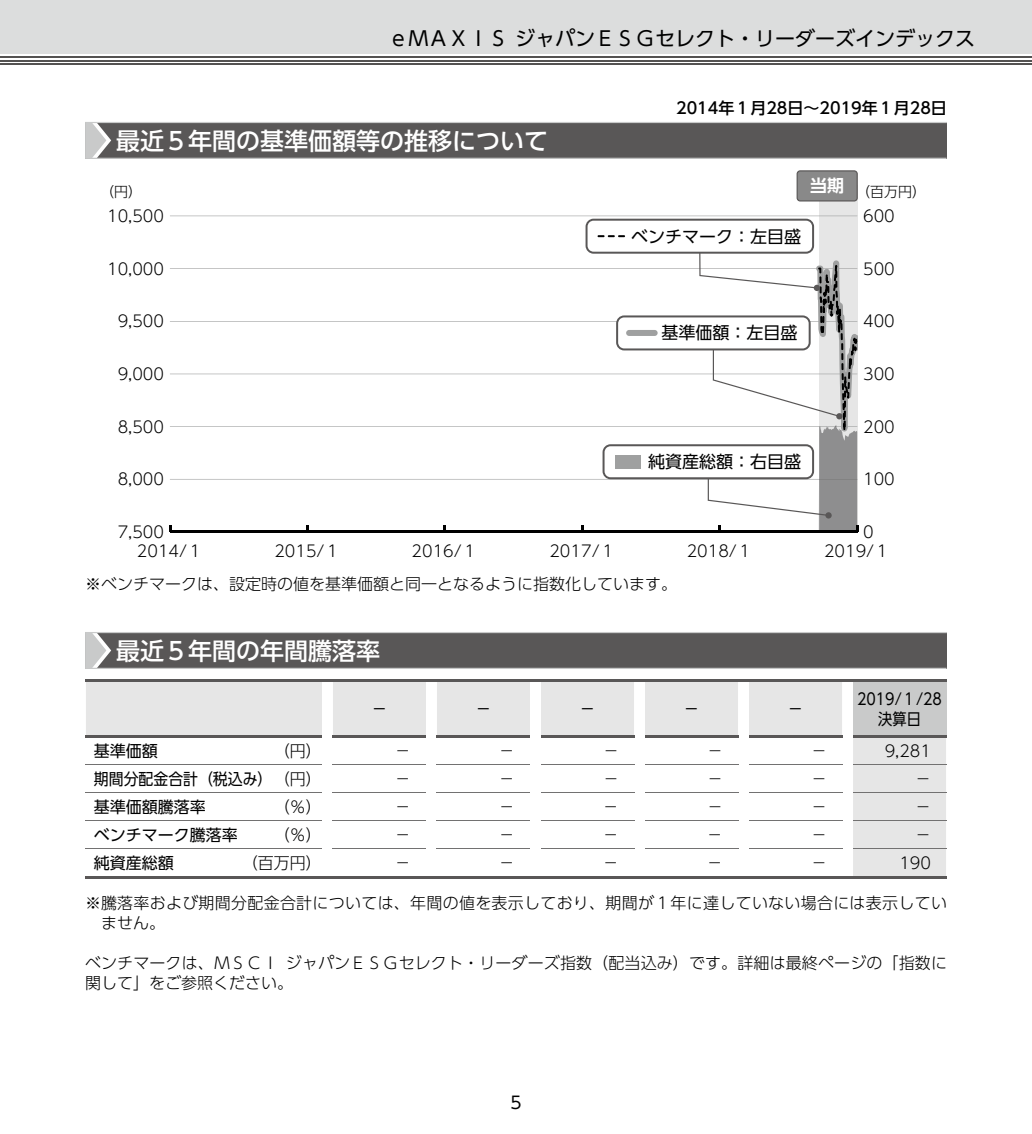
<style>
.page{position:relative;width:1032px;height:1134px;background:#fff}
.page>*{position:absolute;margin:0;border:0;box-sizing:border-box;transform-origin:0 0}
.t1{font:500 24px "UD Shin Go Pro";color:#fff}
.t2{font:20px "UD Shin Go Pro";color:#000}
.t3{font:17px "UD Shin Go Pro";color:#000}
.t4{font:700 17px "UD Shin Go Pro De";color:#fff}
.t5{font:300 16px/20px "UD Shin Go Pro";color:#000}
.t6{font:16px "UD Shin Go Pro";color:#000}
.t7{font:500 16px "UD Shin Go Pro";color:#000}
.t8{font:16px "UD Shin Go Pro";color:#000;scale:.93 1}
.t9{font:16px/20px "UD Shin Go Pro";color:#000;text-align:center;scale:.89 1}
.t10{font:300 14px "UD Shin Go Pro";color:#000}
.s1{font-weight:300}
</style>
<div class="page">
<div style="left:0;top:0;width:1032px;height:54px;background:#dcdddd"></div>
<hr style="left:0;top:63px;width:1032px;height:2px;background:#545251">
<hr style="left:0;top:60px;width:1032px;height:1px;background:#545251">
<hr style="left:0;top:56px;width:1032px;height:2px;background:#545251">
<div style="left:85px;top:122px;width:862px;height:36px;background:#595757"></div>
<hr style="left:85px;top:158px;width:861px;height:1px;background:#c9caca">
<hr style="left:85px;top:122px;width:862px;height:1px;background:#c9caca">
<svg style="left:85px;top:123px;width:26px;height:35px"></svg>
<div style="left:819px;top:186px;width:38px;height:346px;background:#e6e6e6"></div>
<svg style="left:796px;top:170px;width:62px;height:31px;background:#878787"></svg>
<hr style="left:170px;top:531px;width:687px;height:2px;background:#000">
<svg style="left:169px;top:216px;width:689px;height:316px"></svg>
<div style="left:615px;top:455px;width:26px;height:13px;background:#9fa0a0"></div>
<div style="left:85px;top:632px;width:862px;height:36px;background:#595757"></div>
<hr style="left:85px;top:668px;width:861px;height:1px;background:#c9caca">
<hr style="left:85px;top:632px;width:862px;height:1px;background:#c9caca">
<svg style="left:85px;top:633px;width:26px;height:35px"></svg>
<svg style="left:86px;top:680px;width:860px;height:198px"></svg>
<hr style="left:853px;top:876px;width:93px;height:2px;background:#595757">
<hr style="left:645px;top:736px;width:93px;height:2px;background:#595757">
<p class="t2" style="left:388px;top:22px;width:588px">ｅＭＡＸＩＳ ジャパンＥＳＧセレクト・リーダーズインデックス</p>
<h1 class="t1" style="left:116px;top:121px;width:433px">最近５年間の基準価額等の推移について</h1>
<p class="t7" style="left:676px;top:95px;width:272px">2014年１月28日～2019年１月28日</p>
<p class="t4" style="left:810px;top:172px;width:35px">当期</p>
<p class="t10" style="left:100px;top:181px;width:43px">（円）</p>
<p class="t10" style="left:856px;top:181px;width:71px">（百万円）</p>
<p class="t3" style="left:631px;top:222px;width:171px">ベンチマーク：左目盛</p>
<p class="t5" style="left:107px;top:205px;width:58px">10,500</p>
<p class="t5" style="left:863px;top:205px;width:33px">600</p>
<p class="t5" style="left:107px;top:258px;width:58px">10,000</p>
<p class="t5" style="left:863px;top:258px;width:33px">500</p>
<p class="t5" style="left:118px;top:311px;width:48px">9,500</p>
<p class="t3" style="left:662px;top:319px;width:137px">基準価額：左目盛</p>
<p class="t5" style="left:863px;top:311px;width:33px">400</p>
<p class="t5" style="left:118px;top:363px;width:48px">9,000</p>
<p class="t5" style="left:863px;top:363px;width:33px">300</p>
<p class="t5" style="left:118px;top:416px;width:48px">8,500</p>
<p class="t5" style="left:863px;top:416px;width:33px">200</p>
<p class="t3" style="left:648px;top:448px;width:154px">純資産総額：右目盛</p>
<p class="t5" style="left:118px;top:469px;width:48px">8,000</p>
<p class="t5" style="left:863px;top:469px;width:33px">100</p>
<p class="t5" style="left:118px;top:521px;width:48px">7,500</p>
<p class="t5" style="left:863px;top:521px;width:12px">0</p>
<p class="t5" style="left:137px;top:540px;width:68px">2014/１</p>
<p class="t5" style="left:274px;top:540px;width:68px">2015/１</p>
<p class="t5" style="left:412px;top:540px;width:68px">2016/１</p>
<p class="t5" style="left:549px;top:540px;width:68px">2017/１</p>
<p class="t5" style="left:687px;top:540px;width:68px">2018/１</p>
<p class="t5" style="left:824px;top:540px;width:68px">2019/１</p>
<p class="t5" style="left:85px;top:573px;width:593px">※ベンチマークは、設定時の値を基準価額と同一となるように指数化しています。</p>
<h1 class="t1" style="left:116px;top:631px;width:265px">最近５年間の年間騰落率</h1>
<p class="t6" style="left:371px;top:696px;width:17px">－</p>
<p class="t6" style="left:475px;top:696px;width:17px">－</p>
<p class="t6" style="left:579px;top:696px;width:17px">－</p>
<p class="t6" style="left:683px;top:696px;width:17px">－</p>
<p class="t6" style="left:787px;top:696px;width:17px">－</p>
<p class="t9" style="left:857px;top:688px;width:97px">2019/１/28決算日</p>
<p class="t6" style="left:94px;top:738px;width:65px">基準価額</p>
<p class="t5" style="left:274px;top:741px;width:49px">（円）</p>
<p class="t5" style="left:395px;top:741px;width:17px">－</p>
<p class="t5" style="left:499px;top:741px;width:17px">－</p>
<p class="t5" style="left:603px;top:741px;width:17px">－</p>
<p class="t5" style="left:707px;top:741px;width:17px">－</p>
<p class="t5" style="left:811px;top:741px;width:17px">－</p>
<p class="t5" style="left:885px;top:741px;width:48px">9,281</p>
<p class="t8" style="left:94px;top:766px;width:247px">期間分配金合計（税込み）<span class="s1">（円）</span></p>
<p class="t5" style="left:395px;top:768px;width:17px">－</p>
<p class="t5" style="left:499px;top:768px;width:17px">－</p>
<p class="t5" style="left:603px;top:768px;width:17px">－</p>
<p class="t5" style="left:707px;top:768px;width:17px">－</p>
<p class="t5" style="left:811px;top:768px;width:17px">－</p>
<p class="t5" style="left:915px;top:768px;width:17px">－</p>
<p class="t6" style="left:94px;top:794px;width:113px">基準価額騰落率</p>
<p class="t5" style="left:274px;top:796px;width:49px">（％）</p>
<p class="t5" style="left:395px;top:796px;width:17px">－</p>
<p class="t5" style="left:499px;top:796px;width:17px">－</p>
<p class="t5" style="left:603px;top:796px;width:17px">－</p>
<p class="t5" style="left:707px;top:796px;width:17px">－</p>
<p class="t5" style="left:811px;top:796px;width:17px">－</p>
<p class="t5" style="left:915px;top:796px;width:17px">－</p>
<p class="t6" style="left:94px;top:822px;width:145px">ベンチマーク騰落率</p>
<p class="t5" style="left:274px;top:824px;width:49px">（％）</p>
<p class="t5" style="left:395px;top:824px;width:17px">－</p>
<p class="t5" style="left:499px;top:824px;width:17px">－</p>
<p class="t5" style="left:603px;top:824px;width:17px">－</p>
<p class="t5" style="left:707px;top:824px;width:17px">－</p>
<p class="t5" style="left:811px;top:824px;width:17px">－</p>
<p class="t5" style="left:915px;top:824px;width:17px">－</p>
<p class="t6" style="left:94px;top:850px;width:81px">純資産総額</p>
<p class="t5" style="left:242px;top:852px;width:81px">（百万円）</p>
<p class="t5" style="left:395px;top:852px;width:17px">－</p>
<p class="t5" style="left:499px;top:852px;width:17px">－</p>
<p class="t5" style="left:603px;top:852px;width:17px">－</p>
<p class="t5" style="left:707px;top:852px;width:17px">－</p>
<p class="t5" style="left:811px;top:852px;width:17px">－</p>
<p class="t5" style="left:899px;top:852px;width:33px">190</p>
<p class="t5" style="left:101px;top:892px;width:847px;text-indent:-16px">※騰落率および期間分配金合計については、年間の値を表示しており、期間が１年に達していない場合には表示していません。</p>
<p class="t5" style="left:85px;top:952px;width:863px">ベンチマークは、ＭＳＣＩ ジャパンＥＳＧセレクト・リーダーズ指数（配当込み）です。詳細は最終ページの「指数に関して」をご参照ください。</p>
<p class="t3" style="left:510px;top:1089px;width:13px">5</p>
</div>
